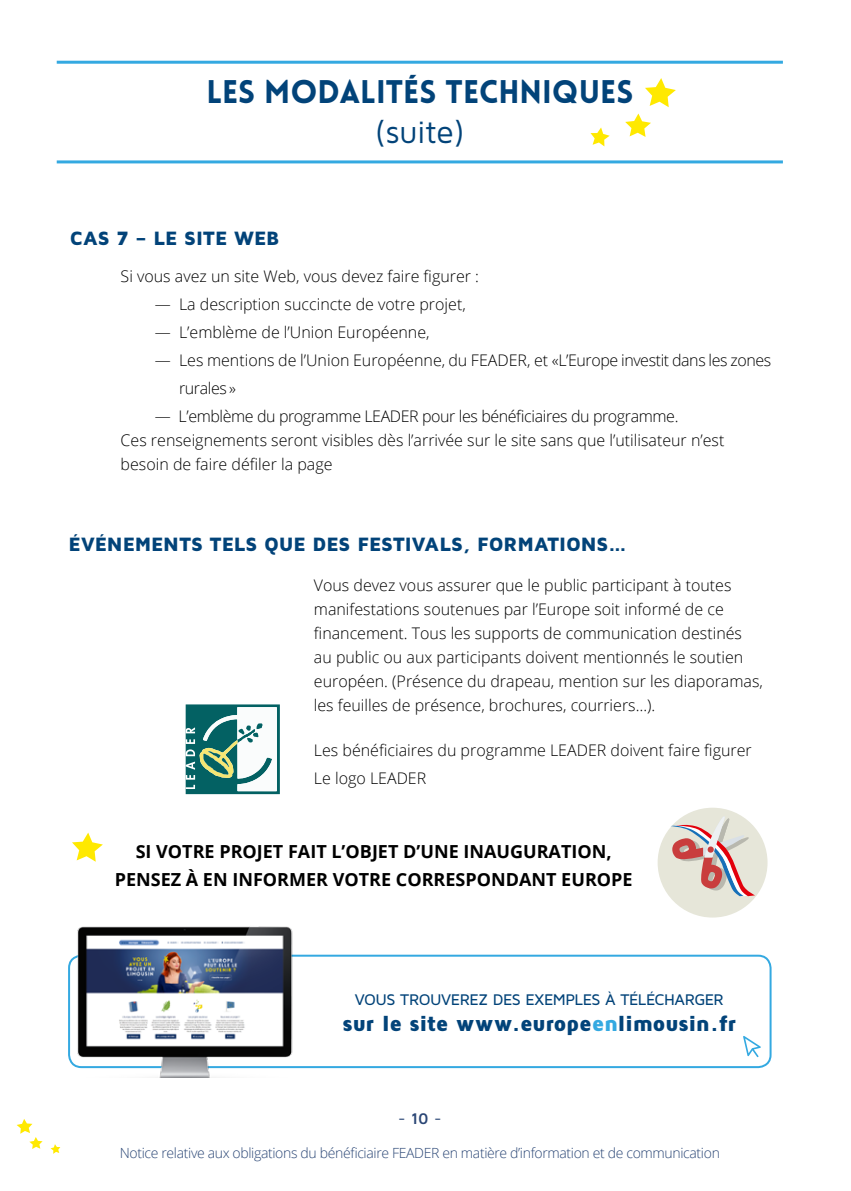
<style>
.page{position:relative;width:851px;height:1191px;background:#fff}
.page>*{position:absolute;margin:0;border:0;box-sizing:border-box;transform-origin:0 0}
.t1{font:900 32px "Lovelo";color:#024379}
.t2{font:32px "Maven Pro";letter-spacing:-.01em;color:#024379}
.t3{font:900 22px "Maven Pro";letter-spacing:-.015em;color:#024379}
.t4{font:900 20px "Maven Pro";color:#024379}
.t5{font:700 18px/28px "Open Sans";color:#000;text-align:center}
.t6{font:300 16px/24px "Open Sans";color:#000}
.t7{font:300 16px "Open Sans";letter-spacing:-.025em;color:#000}
.t8{font:500 16px "Maven Pro";letter-spacing:-.03em;color:#024379}
.t9{font:16px "Maven Pro";color:#2a4675}
.t10{font:300 14px "Open Sans";letter-spacing:-.025em;color:#2a4675}
.s1{color:#34a9e1}
.s2{font-weight:700}
</style>
<div class="page">
<svg style="left:51px;top:1144px;width:9px;height:9px"></svg>
<svg style="left:17px;top:1119px;width:26px;height:30px"></svg>
<hr style="left:57px;top:61px;width:725px;height:3px;background:#34a9e1">
<hr style="left:57px;top:160px;width:725px;height:3px;background:#34a9e1">
<svg style="left:645px;top:78px;width:30px;height:29px"></svg>
<svg style="left:590px;top:127px;width:19px;height:19px"></svg>
<svg style="left:625px;top:113px;width:26px;height:24px"></svg>
<svg style="left:743px;top:1036px;width:17px;height:21px"></svg>
<div style="left:68px;top:954px;width:703px;height:114px;border:2px solid #34a9e1;border-radius:12px"></div>
<img style="left:72px;top:926px;width:224px;height:151px">
<div style="left:657px;top:807px;width:110px;height:110px;background:#e6e6d9;border-radius:50%"></div>
<svg style="left:185px;top:704px;width:95px;height:90px"></svg>
<svg style="left:72px;top:832px;width:31px;height:29px"></svg>
<svg style="left:670px;top:815px;width:85px;height:81px"></svg>
<h1 class="t1" style="left:206px;top:72px;width:428px">LES MODALITÉS TECHNIQUES</h1>
<h1 class="t2" style="left:374px;top:112px;width:92px">(suite)</h1>
<p class="t4" style="left:70px;top:225px;width:211px">CAS 7 – LE SITE WEB</p>
<p class="t6" style="left:121px;top:263px;width:360px">Si vous avez un site Web, vous devez faire figurer :</p>
<p class="t6" style="left:155px;top:291px;width:312px">― La description succincte de votre projet,</p>
<p class="t6" style="left:155px;top:319px;width:276px">― L’emblème de l’Union Européenne,</p>
<p class="t6" style="left:155px;top:347px;width:618px">― Les mentions de l’Union Européenne, du FEADER, et «L’Europe investit dans les zones</p>
<p class="t7" style="left:179px;top:377px;width:59px">rurales »</p>
<p class="t7" style="left:155px;top:405px;width:525px">― L’emblème du programme LEADER pour les bénéficiaires du programme.</p>
<p class="t6" style="left:121px;top:427px;width:605px">Ces renseignements seront visibles dès l’arrivée sur le site sans que l’utilisateur n’est besoin de faire défiler la page</p>
<p class="t4" style="left:69px;top:531px;width:559px">ÉVÉNEMENTS TELS QUE DES FESTIVALS, FORMATIONS…</p>
<p class="t6" style="left:314px;top:573px;width:450px">Vous devez vous assurer que le public participant à toutes manifestations soutenues par l’Europe soit informé de ce financement. Tous les supports de communication destinés au public ou aux participants doivent mentionnés le soutien européen. (Présence du drapeau, mention sur les diaporamas, les feuilles de présence, brochures, courriers…).</p>
<p class="t6" style="left:314px;top:736px;width:439px;line-height:28px">Les bénéficiaires du programme LEADER doivent faire figurer<br>Le logo LEADER</p>
<p class="t5" style="left:115px;top:837px;width:519px">SI VOTRE PROJET FAIT L’OBJET D’UNE INAUGURATION,<br>PENSEZ À EN INFORMER VOTRE CORRESPONDANT EUROPE</p>
<p class="t8" style="left:354px;top:989px;width:370px">VOUS TROUVEREZ DES EXEMPLES À TÉLÉCHARGER</p>
<h2 class="t3" style="left:342px;top:1010px;width:395px">sur le site www.europe<span class="s1">en</span>limousin.fr</h2>
<p class="t9" style="left:398px;top:1108px;width:45px">-<span class="s2">10</span>-</p>
<p class="t10" style="left:120px;top:1142px;width:601px">Notice relative aux obligations du bénéficiaire FEADER en matière d’information et de communication</p>
</div>
